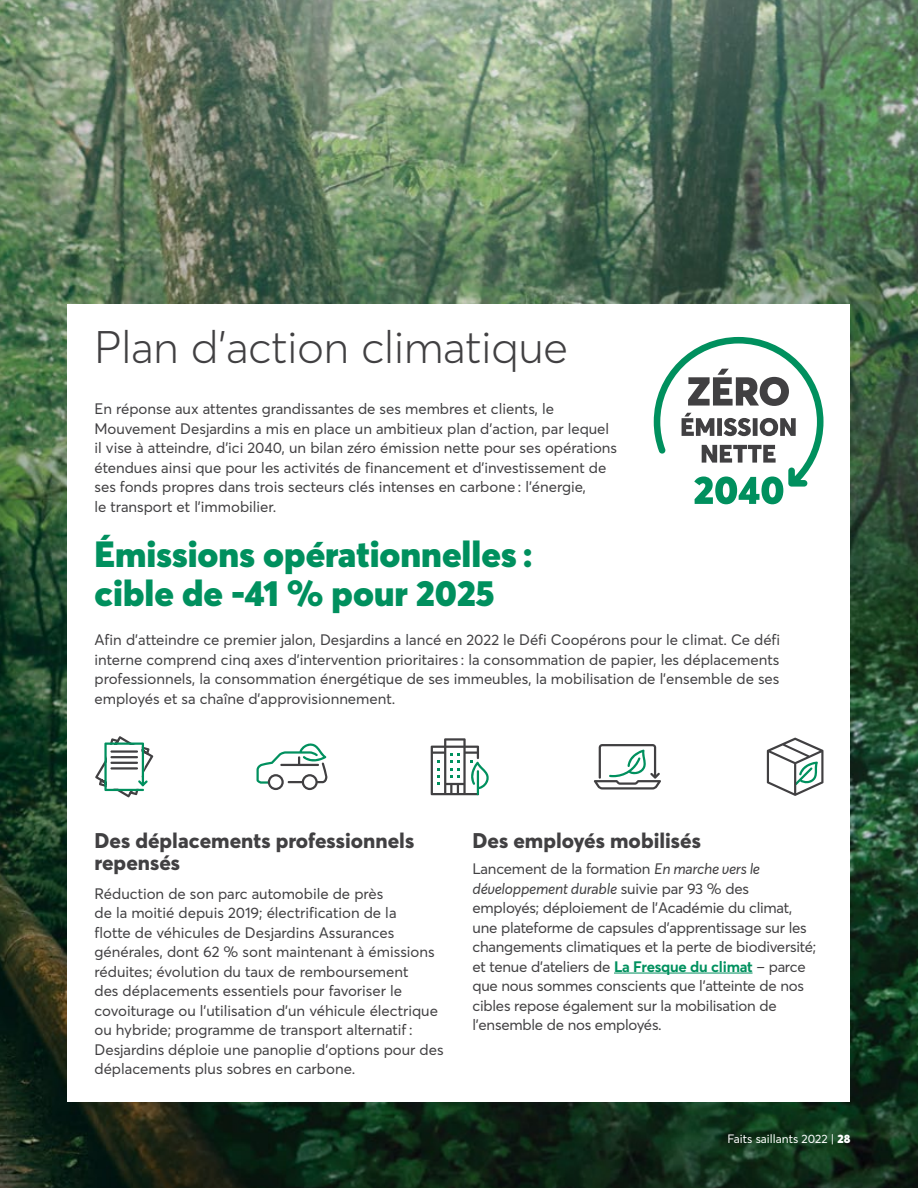
<style>
.page{position:relative;width:918px;height:1188px;background:#fff}
.page>*{position:absolute;margin:0;border:0;box-sizing:border-box;transform-origin:0 0}
.t1{font:300 45px "Desjardins Sans";color:#414042}
.t2{font:900 36px/39px "Desjardins Sans";color:#00905e}
.t3{font:800 21px/22.5px "Desjardins Sans";color:#414042}
.t4{font:15px/19.5px "Desjardins Sans";color:#414042}
.t5{font:12px "Desjardins Sans";color:#fff}
.s1{font-style:italic}
.s2{font-weight:700;color:#00905e}
.s3{font-weight:900}
</style>
<div class="page">
<img style="left:0;top:0;width:918px;height:1188px">
<div style="left:68px;top:304px;width:782px;height:798px;background:#fff"></div>
<hr style="left:614px;top:973px;width:139px;height:1px;background:#00905e">
<svg style="left:654px;top:337px;width:170px;height:167px"></svg>
<svg style="left:767px;top:738px;width:56px;height:58px"></svg>
<svg style="left:594px;top:744px;width:67px;height:46px"></svg>
<svg style="left:431px;top:738px;width:58px;height:57px"></svg>
<svg style="left:95px;top:736px;width:58px;height:61px"></svg>
<svg style="left:256px;top:743px;width:71px;height:47px"></svg>
<h1 class="t1" style="left:94px;top:320px;width:475px">Plan d’action climatique</h1>
<p class="t4" style="left:94px;top:399px;width:524px">En réponse aux attentes grandissantes de ses membres et clients, le Mouvement Desjardins a mis en place un ambitieux plan d’action, par lequel il vise à atteindre, d’ici 2040, un bilan zéro émission nette pour ses opérations étendues ainsi que pour les activités de financement et d’investissement de ses fonds propres dans trois secteurs clés intenses en carbone : l’énergie,<br>le transport et l’immobilier.</p>
<h2 class="t2" style="left:94px;top:534px;width:440px">Émissions opérationnelles : cible de -41 % pour 2025</h2>
<p class="t4" style="left:94px;top:630px;width:687px;text-align:justify">Afin d’atteindre ce premier jalon, Desjardins a lancé en 2022 le Défi Coopérons pour le climat. Ce défi interne comprend cinq axes d’intervention prioritaires : la consommation de papier, les déplacements professionnels, la consommation énergétique de ses immeubles, la mobilisation de l’ensemble de ses employés et sa chaîne d’approvisionnement.</p>
<h3 class="t3" style="left:94px;top:829px;width:321px">Des déplacements professionnels repensés</h3>
<p class="t4" style="left:94px;top:884px;width:351px">Réduction de son parc automobile de près<br>de la moitié depuis 2019; électrification de la<br>flotte de véhicules de Desjardins Assurances générales, dont 62 % sont maintenant à émissions réduites; évolution du taux de remboursement<br>des déplacements essentiels pour favoriser le covoiturage ou l’utilisation d’un véhicule électrique ou hybride; programme de transport alternatif :<br>Desjardins déploie une panoplie d’options pour des déplacements plus sobres en carbone.</p>
<h3 class="t3" style="left:472px;top:829px;width:230px">Des employés mobilisés</h3>
<p class="t4" style="left:472px;top:859px;width:345px">Lancement de la formation <span class="s1">En marche vers le développement durable</span> suivie par 93 % des employés; déploiement de l’Académie du climat, une plateforme de capsules d’apprentissage sur les changements climatiques et la perte de biodiversité; et tenue d’ateliers de <span class="s2">La Fresque du climat</span> – parce que nous sommes conscients que l’atteinte de nos cibles repose également sur la mobilisation de l’ensemble de nos employés.</p>
<p class="t5" style="left:727px;top:1131px;width:125px">Faits saillants 2022 | <span class="s3">28</span></p>
</div>
